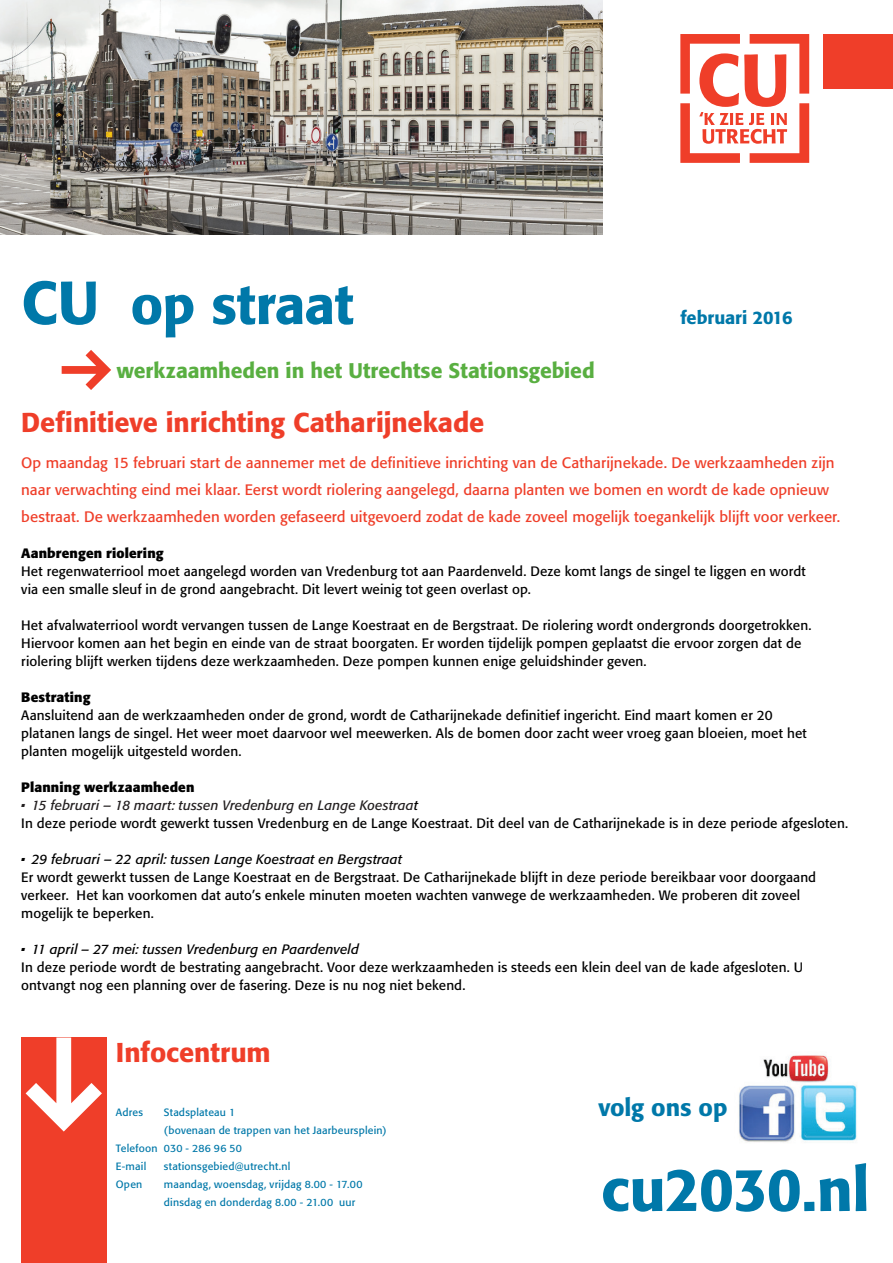
<style>
.page{position:relative;width:893px;height:1263px;background:#fff}
.page>*{position:absolute;margin:0;border:0;box-sizing:border-box;transform-origin:0 0}
.t1{font:500 60px "Formata BQ";letter-spacing:-.015em;color:#0078a9}
.t2{font:500 54px "Formata BQ";letter-spacing:-.005em;color:#0078a9}
.t3{font:500 27px "Formata BQ";letter-spacing:-.005em;color:#ef3e29}
.t4{font:500 24px "Formata BQ";letter-spacing:-.005em;color:#0078a9}
.t5{font:500 21px "Formata BQ";color:#59af41}
.t6{font:500 18px "Formata BQ";letter-spacing:-.005em;color:#0078a9}
.t7{font:15px/27px "Formata BQ";letter-spacing:.005em;color:#ef3e29}
.t8{font:13.5px/18px "Formata BQ";letter-spacing:.01em;color:#000}
.t9{font:italic 13.5px "Formata BQ";letter-spacing:.01em;color:#000}
.t10{font:700 13.5px "Formata BQ";letter-spacing:.01em;color:#000}
.t11{font:10.5px/18px "Formata BQ";letter-spacing:.02em;color:#0078a9}
.s1{font-size:60px}
.s2{font-style:italic;color:#231f20}
.s3{font-style:italic}
</style>
<div class="page">
<svg style="left:680px;top:34px;width:129px;height:129px"></svg>
<img style="left:0;top:0;width:602px;height:234px">
<div style="left:823px;top:34px;width:70px;height:55px;background:#ef3e29"></div>
<div style="left:21px;top:1037px;width:85px;height:226px;background:#ef3e29"></div>
<svg style="left:26px;top:1037px;width:76px;height:94px"></svg>
<svg style="left:62px;top:350px;width:49px;height:40px"></svg>
<img style="left:739px;top:1055px;width:118px;height:88px">
<h2 class="t2" style="left:21px;top:272px;width:334px"><span class="s1">CU</span> op straat</h2>
<h3 class="t5" style="left:117px;top:358px;width:480px">werkzaamheden in het Utrechtse Stationsgebied</h3>
<h3 class="t6" style="left:680px;top:307px;width:114px">februari 2016</h3>
<h3 class="t3" style="left:21px;top:406px;width:464px">Definitieve inrichting Catharijnekade</h3>
<p class="t7" style="left:21px;top:449px;width:820px">Op maandag 15 februari start de aannemer met de definitieve inrichting van de Catharijnekade. De werkzaamheden zijn naar verwachting eind mei klaar. Eerst wordt riolering aangelegd, daarna planten we bomen en wordt de kade opnieuw bestraat. De werkzaamheden worden gefaseerd uitgevoerd zodat de kade zoveel mogelijk toegankelijk blijft voor verkeer.</p>
<p class="t10" style="left:21px;top:545px;width:144px">Aanbrengen riolering</p>
<p class="t8" style="left:21px;top:562px;width:786px">Het regenwaterriool moet aangelegd worden van Vredenburg tot aan Paardenveld. Deze komt langs de singel te liggen en wordt via een smalle sleuf in de grond aangebracht. Dit levert weinig tot geen overlast op.</p>
<p class="t8" style="left:21px;top:616px;width:792px">Het afvalwaterriool wordt vervangen tussen de Lange Koestraat en de Bergstraat. De riolering wordt ondergronds doorgetrokken.<br>Hiervoor komen aan het begin en einde van de straat boorgaten. Er worden tijdelijk pompen geplaatst die ervoor zorgen dat de riolering blijft werken tijdens deze werkzaamheden. Deze pompen kunnen enige geluidshinder geven.</p>
<p class="t10" style="left:21px;top:689px;width:71px">Bestrating</p>
<p class="t8" style="left:21px;top:706px;width:787px">Aansluitend aan de werkzaamheden onder de grond, wordt de Catharijnekade definitief ingericht. Eind maart komen er 20 platanen langs de singel. Het weer moet daarvoor wel meewerken. Als de bomen door zacht weer vroeg gaan bloeien, moet het planten mogelijk uitgesteld worden.</p>
<p class="t10" style="left:21px;top:779px;width:175px">Planning werkzaamheden</p>
<p class="t8" style="left:21px;top:796px;width:829px"><span class="s2">• 15 februari – 18 maart: tussen Vredenburg en Lange Koestraa</span><span class="s3">t<br></span>In deze periode wordt gewerkt tussen Vredenburg en de Lange Koestraat. Dit deel van de Catharijnekade is in deze periode afgesloten.</p>
<p class="t9" style="left:21px;top:851px;width:382px">• 29 februari – 22 april: tussen Lange Koestraat en Bergstraat</p>
<p class="t8" style="left:21px;top:868px;width:796px">Er wordt gewerkt tussen de Lange Koestraat en de Bergstraat. De Catharijnekade blijft in deze periode bereikbaar voor doorgaand verkeer. Het kan voorkomen dat auto’s enkele minuten moeten wachten vanwege de werkzaamheden. We proberen dit zoveel mogelijk te beperken.</p>
<p class="t9" style="left:21px;top:941px;width:339px">• 11 april – 27 mei: tussen Vredenburg en Paardenveld</p>
<p class="t8" style="left:21px;top:958px;width:783px">In deze periode wordt de bestrating aangebracht. Voor deze werkzaamheden is steeds een klein deel van de kade afgesloten. U ontvangt nog een planning over de fasering. Deze is nu nog niet bekend.</p>
<h3 class="t3" style="left:116px;top:1036px;width:156px">Infocentrum</h3>
<p class="t11" style="left:116px;top:1103px;width:29px">Adres</p>
<p class="t11" style="left:164px;top:1103px;width:73px">Stadsplateau 1</p>
<h3 class="t4" style="left:598px;top:1093px;width:131px">volg ons op</h3>
<p class="t11" style="left:116px;top:1121px;width:272px;text-indent:48px">(bovenaan de trappen van het Jaarbeursplein)<br>Telefoon 030 - 286 96 50<br>E-mail</p>
<p class="t11" style="left:164px;top:1157px;width:128px">stationsgebied@utrecht.nl</p>
<h1 class="t1" style="left:601px;top:1153px;width:270px">cu2030.nl</h1>
<p class="t11" style="left:116px;top:1175px;width:28px">Open</p>
<p class="t11" style="left:164px;top:1175px;width:200px">maandag, woensdag, vrijdag 8.00 - 17.00 dinsdag en donderdag 8.00 - 21.00 uur</p>
</div>
